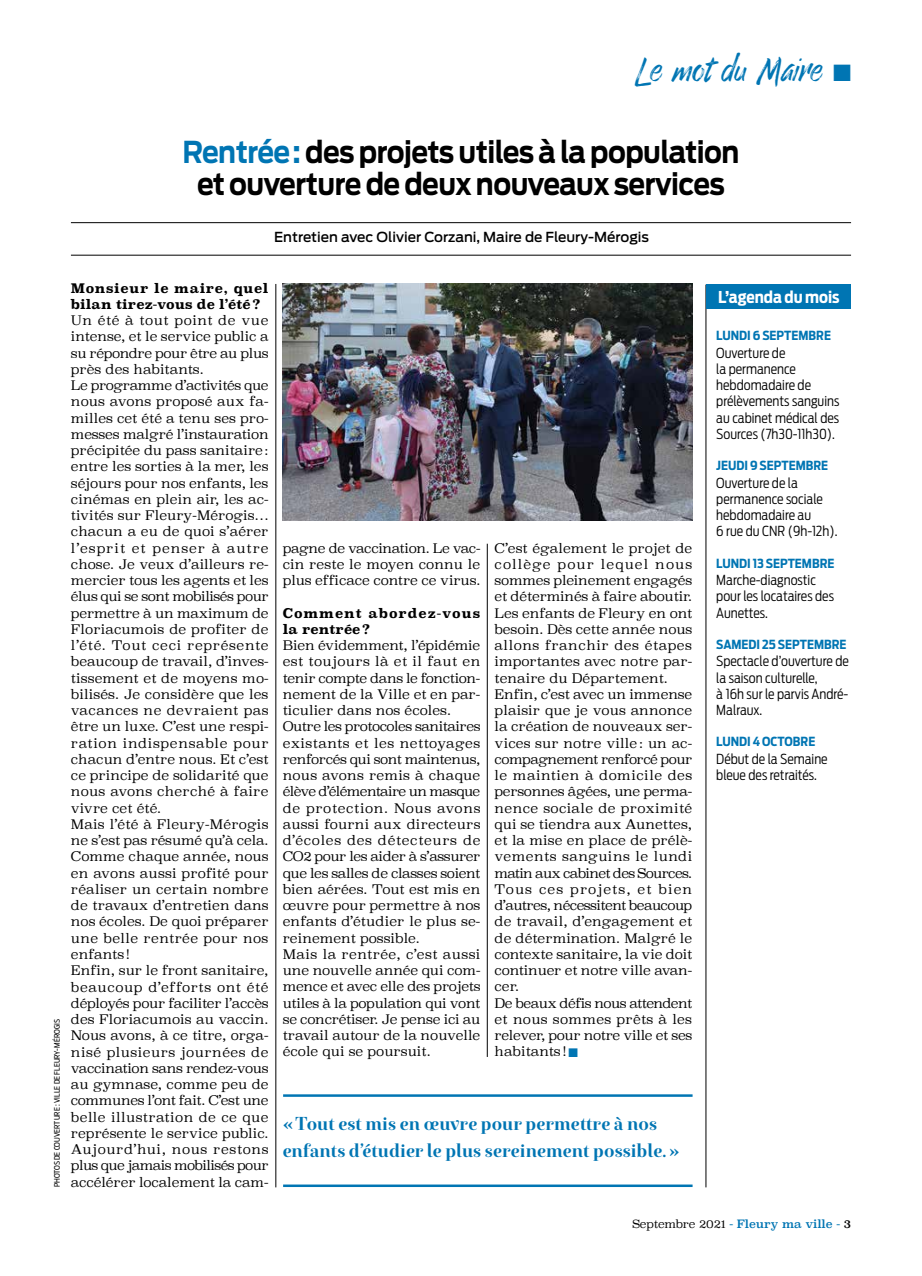
<style>
.page{position:relative;width:922px;height:1276px;background:#fff}
.page>*{position:absolute;margin:0;border:0;box-sizing:border-box;transform-origin:0 0}
.t1{font:33.75px "Enjoythe Ride";color:#0075b3}
.t2{font:700 30px/32.5px "Antenna";letter-spacing:-.02em;color:#000;text-align:center;scale:.9 1}
.t3{font:700 18.75px/26.2px "Exquise FY";color:#0075b3}
.t4{font:700 16.25px "Antenna Cond";color:#fff}
.t5{font:300 13.75px/16.2px "Antenna Cond";color:#000}
.t6{font:500 13.75px "Antenna";color:#000}
.t7{font:300 13.12px/16.2px "Superclarendon";letter-spacing:.005em;color:#000}
.t8{font:700 13.12px/16.2px "Superclarendon";letter-spacing:.025em;color:#000}
.t9{font:700 13.12px/16.2px "Superclarendon";letter-spacing:.075em;color:#000}
.t10{font:700 12.5px "Antenna Cond";color:#0075b3}
.t11{font:11.25px "Superclarendon";letter-spacing:-.01em;color:#0075b3}
.t12{font:7.5px "Antenna Cond";color:#000}
.s1{color:#0075b3}
.s2{font-weight:300;color:#000}
.s3{color:#000}
</style>
<div class="page">
<hr style="left:275px;top:284px;width:1px;height:903px;background:#000">
<hr style="left:487px;top:544px;width:1px;height:513px;background:#000">
<hr style="left:705px;top:285px;width:1px;height:902px;background:#000">
<hr style="left:71px;top:222px;width:779px;height:1px;background:#000">
<img style="left:283px;top:284px;width:409px;height:236px">
<hr style="left:71px;top:255px;width:779px;height:1px;background:#000">
<div style="left:706px;top:284px;width:145px;height:25px;background:#0075b3"></div>
<hr style="left:283px;top:1094px;width:409px;height:2px;background:#0075b3">
<hr style="left:283px;top:1184px;width:409px;height:3px;background:#0075b3">
<h1 class="t1" style="left:636px;top:50px;width:216px">Le mot du Maire ■</h1>
<h2 class="t2" style="left:182px;top:135px;width:620px"><span class="s1">Rentrée:</span> des projets utiles à la population et ouverture de deux nouveaux services</h2>
<p class="t6" style="left:274px;top:229px;width:376px">Entretien avec Olivier Corzani, Maire de Fleury-Mérogis</p>
<p class="t12" style="left:52px;top:1187px;width:170px;rotate:-90deg">PHOTOS DE COUVERTURE : VILLE DE FLEURY-MÉROGIS</p>
<p class="t8" style="left:71px;top:280px;width:199px">Monsieur le maire, quel bilan tirez-vous de l’été?</p>
<p class="t7" style="left:71px;top:313px;width:199px">Un été à tout point de vue intense, et le service public a su répondre pour être au plus près des habitants.<br>Le programme d’activités que nous avons proposé aux fa&shy;milles cet été a tenu ses pro&shy;messes malgré l’instauration précipitée du pass sanitaire: entre les sorties à la mer, les séjours pour nos enfants, les cinémas en plein air, les ac&shy;tivités sur Fleury-Mérogis… chacun a eu de quoi s’aérer l’esprit et penser à autre chose. Je veux d’ailleurs re&shy;mercier tous les agents et les élus qui se sont mobilisés pour permettre à un maximum de<br>Floriacumois de profiter de l’été. Tout ceci représente beaucoup de travail, d’inves&shy;tissement et de moyens mo&shy;bilisés. Je considère que les vacances ne devraient pas être un luxe. C’est une respi&shy;ration indispensable pour chacun d’entre nous. Et c’est ce principe de solidarité que nous avons cherché à faire vivre cet été.<br>Mais l’été à Fleury-Mérogis ne s’est pas résumé qu’à cela.<br>Comme chaque année, nous en avons aussi profité pour réaliser un certain nombre de travaux d’entretien dans nos écoles. De quoi préparer une belle rentrée pour nos enfants !<br>Enfin, sur le front sanitaire, beaucoup d’efforts ont été déployés pour faciliter l’accès des Floriacumois au vaccin.<br>Nous avons, à ce titre, orga&shy;nisé plusieurs journées de vaccination sans rendez-vous au gymnase, comme peu de communes l’ont fait. C’est une belle illustration de ce que représente le service public.<br>Aujourd’hui, nous restons plus que jamais mobilisés pour accélérer localement la cam-</p>
<p class="t7" style="left:283px;top:541px;width:199px;text-align:justify">pagne de vaccination. Le vac&shy;cin reste le moyen connu le plus efficace contre ce virus.</p>
<p class="t9" style="left:283px;top:605px;width:199px">Comment abordez-vous la rentrée?</p>
<p class="t7" style="left:283px;top:638px;width:199px">Bien évidemment, l’épidémie est toujours là et il faut en tenir compte dans le fonction&shy;nement de la Ville et en par&shy;ticulier dans nos écoles.<br>Outre les protocoles sanitaires existants et les nettoyages renforcés qui sont maintenus, nous avons remis à chaque élève d’élémentaire un masque de protection. Nous avons aussi fourni aux directeurs d’écoles des détecteurs de<br>CO2 pour les aider à s’assurer que les salles de classes soient bien aérées. Tout est mis en œuvre pour permettre à nos enfants d’étudier le plus se&shy;reinement possible.<br>Mais la rentrée, c’est aussi une nouvelle année qui com&shy;mence et avec elle des projets utiles à la population qui vont se concrétiser. Je pense ici au travail autour de la nouvelle école qui se poursuit.</p>
<p class="t7" style="left:494px;top:541px;width:199px">C’est également le projet de collège pour lequel nous sommes pleinement engagés et déterminés à faire aboutir.<br>Les enfants de Fleury en ont besoin. Dès cette année nous allons franchir des étapes importantes avec notre par&shy;tenaire du Département.<br>Enfin, c’est avec un immense plaisir que je vous annonce la création de nouveaux ser&shy;vices sur notre ville: un ac&shy;compagnement renforcé pour le maintien à domicile des personnes âgées, une perma&shy;nence sociale de proximité qui se tiendra aux Aunettes, et la mise en place de prélè&shy;vements sanguins le lundi matin aux cabinet des Sources.<br>Tous ces projets, et bien d’autres, nécessitent beaucoup de travail, d’engagement et de détermination. Malgré le contexte sanitaire, la vie doit continuer et notre ville avan&shy;cer.<br>De beaux défis nous attendent et nous sommes prêts à les relever, pour notre ville et ses habitants !<span class="s1">■</span></p>
<h3 class="t3" style="left:283px;top:1110px;width:398px">«Tout est mis en œuvre pour permettre à nos enfants d’étudier le plus sereinement possible.»</h3>
<p class="t4" style="left:717px;top:287px;width:123px">L’agenda du mois</p>
<p class="t10" style="left:716px;top:328px;width:116px">LUNDI 6 SEPTEMBRE</p>
<p class="t5" style="left:716px;top:344px;width:124px">Ouverture de<br>la permanence hebdomadaire de prélèvements sanguins au cabinet médical des<br>Sources (7h30-11h30).</p>
<p class="t10" style="left:716px;top:458px;width:113px">JEUDI 9 SEPTEMBRE</p>
<p class="t5" style="left:716px;top:474px;width:123px">Ouverture de la permanence sociale hebdomadaire au<br>6 rue du CNR (9h-12h).</p>
<p class="t10" style="left:716px;top:555px;width:120px">LUNDI 13 SEPTEMBRE</p>
<p class="t5" style="left:716px;top:572px;width:119px">Marche-diagnostic pour les locataires des<br>Aunettes.</p>
<p class="t10" style="left:716px;top:637px;width:132px">SAMEDI 25 SEPTEMBRE</p>
<p class="t5" style="left:716px;top:653px;width:134px">Spectacle d’ouverture de la saison culturelle,<br>à 16h sur le parvis André-<br>Malraux.</p>
<p class="t10" style="left:716px;top:734px;width:100px">LUNDI 4 OCTOBRE</p>
<p class="t5" style="left:716px;top:751px;width:113px">Début de la Semaine bleue des retraités.</p>
<p class="t11" style="left:632px;top:1216px;width:220px"><span class="s2">Septembre 2021</span> - Fleury ma ville - <span class="s3">3</span></p>
</div>
